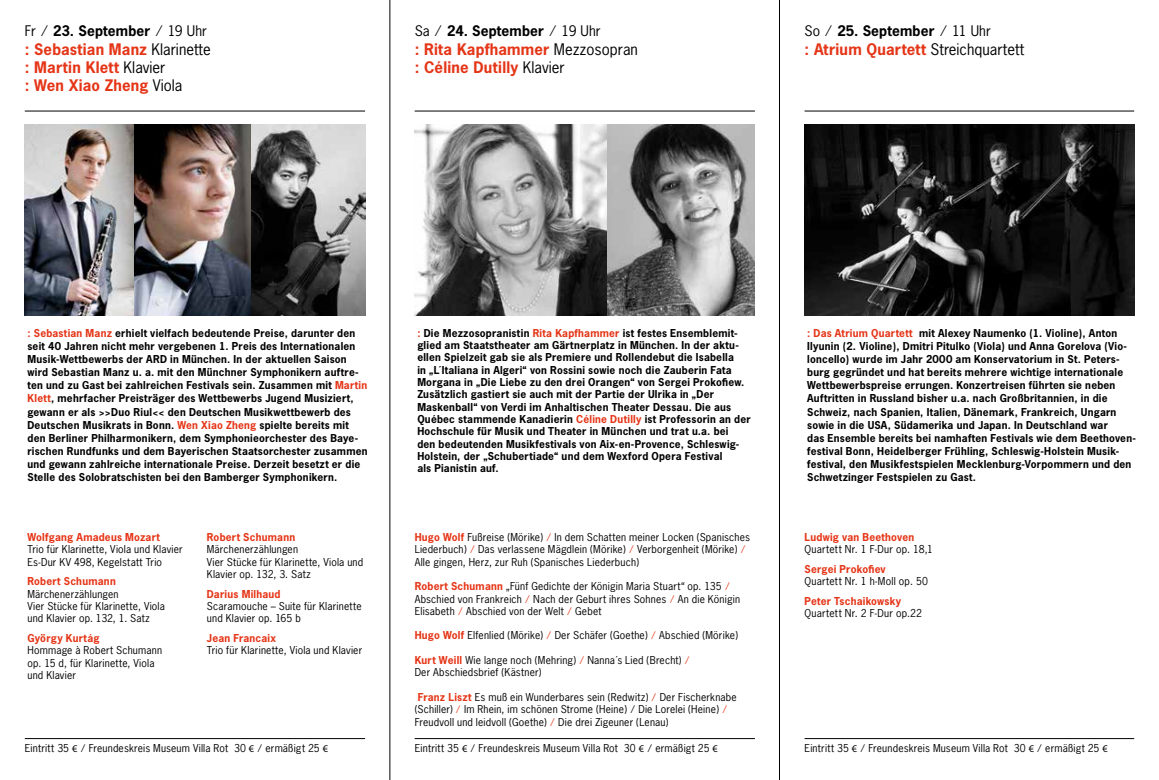
<style>
.page{position:relative;width:1159px;height:780px;background:#fff}
.page>*{position:absolute;margin:0;border:0;box-sizing:border-box;transform-origin:0 0}
.t1{font:700 15px/18px "News Gothic";letter-spacing:.015em;color:#e53517}
.t2{font:700 13.75px "News Gothic";letter-spacing:.01em;color:#000}
.t3{font:700 10.25px/13.1px "News Gothic";letter-spacing:.02em;color:#000}
.t4{font:10.25px/12.2px "News Gothic";letter-spacing:.02em;color:#000}
.t5{font:700 10.25px "News Gothic";letter-spacing:.02em;color:#e53517}
.s1{font-weight:400}
.s2{font-weight:400;color:#000}
.s3{color:#e53517}
.s4{font-family:"Myriad Pro"}
.s5{font-style:inherit}
.s6{font-weight:700;color:#e53517}
</style>
<div class="page">
<img style="left:804px;top:124px;width:330px;height:191px">
<img style="left:25px;top:124px;width:110px;height:191px">
<img style="left:135px;top:124px;width:230px;height:191px">
<hr style="left:25px;top:111px;width:340px;height:1px;background:#000">
<hr style="left:804px;top:111px;width:330px;height:1px;background:#000">
<hr style="left:25px;top:738px;width:340px;height:1px;background:#000">
<hr style="left:804px;top:738px;width:330px;height:1px;background:#000">
<img style="left:415px;top:124px;width:340px;height:191px">
<hr style="left:415px;top:111px;width:340px;height:1px;background:#000">
<hr style="left:415px;top:738px;width:340px;height:1px;background:#000">
<hr style="left:390px;top:0;width:1px;height:780px;background:#000">
<hr style="left:779px;top:0;width:1px;height:780px;background:#000">
<h2 class="t2" style="left:25px;top:22px;width:184px"><span class="s1">Fr ⁄</span> 23. September <span class="s1">⁄ 19 Uhr</span></h2>
<h1 class="t1" style="left:25px;top:40px;width:187px">: Sebastian Manz <span class="s2">Klarinette </span>: Martin Klett <span class="s2">Klavier<br></span>: Wen Xiao Zheng <span class="s2">Viola</span></h1>
<h2 class="t2" style="left:415px;top:22px;width:188px"><span class="s1">Sa ⁄</span> 24. September <span class="s1">⁄ 19 Uhr</span></h2>
<h1 class="t1" style="left:415px;top:40px;width:225px">: Rita Kapfhammer <span class="s2">Mezzosopran </span>: Céline Dutilly <span class="s2">Klavier</span></h1>
<h2 class="t2" style="left:804px;top:22px;width:188px"><span class="s1">So ⁄</span> 25. September <span class="s1">⁄ 11 Uhr</span></h2>
<h1 class="t1" style="left:804px;top:40px;width:221px">: Atrium Quartett <span class="s2">Streichquartett</span></h1>
<p class="t3" style="left:27px;top:326px;width:342px"><span class="s3">: Sebastian Manz</span> erhielt vielfach bedeutende Preise, darunter den seit 40 Jahren nicht mehr vergebenen 1. Preis des Internationalen Musik-Wettbewerbs der ARD in München. In der aktuellen Saison wird Sebastian Manz u. a. mit den Münchner Symphonikern auftre&shy;ten und zu Gast bei zahlreichen Festivals sein. Zusammen mit <span class="s3">Martin Klett</span>, mehrfacher Preisträger des Wettbewerbs Jugend Musiziert, gewann er als &gt;&gt;Duo Riul&lt;&lt; den Deutschen Musikwettbewerb des Deutschen Musikrats in Bonn. <span class="s3">Wen Xiao Zheng</span> spielte bereits mit den Berliner Philharmonikern, dem Symphonieorchester des Baye&shy;rischen Rundfunks und dem Bayerischen Staatsorchester zusammen und gewann zahlreiche internationale Preise. Derzeit besetzt er die Stelle des Solobratschisten bei den Bamberger Symphonikern.</p>
<p class="t5" style="left:27px;top:530px;width:134px">Wolfgang Amadeus Mozart</p>
<p class="t4" style="left:27px;top:543px;width:157px">Trio für Klarinette, Viola und Klavier<br>Es-Dur KV 498, Kegelstatt Trio</p>
<p class="t5" style="left:27px;top:574px;width:90px">Robert Schumann</p>
<p class="t4" style="left:27px;top:587px;width:139px">Märchenerzählungen<br>Vier Stücke für Klarinette, Viola und Klavier op. 132, 1. Satz</p>
<p class="t5" style="left:27px;top:631px;width:74px">György Kurtág</p>
<p class="t4" style="left:27px;top:644px;width:136px">Hommage à Robert Schumann op. 15 d, für Klarinette, Viola und Klavier</p>
<p class="t5" style="left:207px;top:530px;width:90px">Robert Schumann</p>
<p class="t4" style="left:207px;top:543px;width:158px">Märchenerzählungen<br>Vier Stücke für Klarinette, Viola und<br>Klavier op. 132, 3. Satz</p>
<p class="t5" style="left:207px;top:587px;width:75px">Darius Milhaud</p>
<p class="t4" style="left:207px;top:600px;width:156px">Scaramouche – Suite für Klarinette und Klavier op. 165 b</p>
<p class="t5" style="left:207px;top:631px;width:71px">Jean Francaix</p>
<p class="t4" style="left:207px;top:644px;width:157px">Trio für Klarinette, Viola und Klavier</p>
<p class="t4" style="left:25px;top:741px;width:305px">Eintritt 35 <span class="s4">€</span> <span class="s5">/</span> Freundeskreis Museum Villa Rot 30 <span class="s4">€</span> <span class="s5">/</span> ermäßigt 25 <span class="s4">€</span></p>
<p class="t3" style="left:417px;top:326px;width:335px;line-height:12.2px"><span class="s3">:</span> Die Mezzosopranistin <span class="s3">Rita Kapfhammer</span> ist festes Ensemblemit&shy;glied am Staatstheater am Gärtnerplatz in München. In der aktu&shy;ellen Spielzeit gab sie als Premiere und Rollendebut die Isabella<br>in „L´Italiana in Algeri“ von Rossini sowie noch die Zauberin Fata Morgana in „Die Liebe zu den drei Orangen“ von Sergei Prokofiew.<br>Zusätzlich gastiert sie auch mit der Partie der Ulrika in „Der Maskenball“ von Verdi im Anhaltischen Theater Dessau. Die aus Québec stammende Kanadierin <span class="s3">Céline Dutilly</span> ist Professorin an der Hochschule für Musik und Theater in München und trat u.a. bei<br>den bedeutenden Musikfestivals von Aix-en-Provence, Schleswig-Holstein, der „Schubertiade“ und dem Wexford Opera Festival<br>als Pianistin auf.</p>
<p class="t4" style="left:415px;top:531px;width:337px"><span class="s6">Hugo Wolf</span> Fußreise (Mörike) <span class="s3">/</span> In dem Schatten meiner Locken (Spanisches<br>Liederbuch) <span class="s3">/</span> Das verlassene Mägdlein (Mörike) <span class="s3">/</span> Verborgenheit (Mörike) <span class="s3">/<br></span>Alle gingen, Herz, zur Ruh (Spanisches Liederbuch)</p>
<p class="t4" style="left:415px;top:580px;width:327px"><span class="s6">Robert Schumann</span> „Fünf Gedichte der Königin Maria Stuart“ op. 135 <span class="s3">/<br></span>Abschied von Frankreich <span class="s3">/</span> Nach der Geburt ihres Sohnes <span class="s3">/</span> An die Königin<br>Elisabeth <span class="s3">/</span> Abschied von der Welt <span class="s3">/</span> Gebet</p>
<p class="t4" style="left:415px;top:629px;width:325px"><span class="s6">Hugo Wolf</span> Elfenlied (Mörike) <span class="s3">/</span> Der Schäfer (Goethe) <span class="s3">/</span> Abschied (Mörike)</p>
<p class="t4" style="left:415px;top:654px;width:277px"><span class="s6">Kurt Weill</span> Wie lange noch (Mehring) <span class="s3">/</span> Nanna´s Lied (Brecht) <span class="s3">/<br></span>Der Abschiedsbrief (Kästner)</p>
<p class="t4" style="left:415px;top:690px;width:323px;text-indent:3px"><span class="s6">Franz Liszt</span> Es muß ein Wunderbares sein (Redwitz) <span class="s3">/</span> Der Fischerknabe (Schiller) <span class="s3">/</span> Im Rhein, im schönen Strome (Heine) <span class="s5">/</span> Die Lorelei (Heine) <span class="s3">/<br></span>Freudvoll und leidvoll (Goethe) <span class="s3">/</span> Die drei Zigeuner (Lenau)</p>
<p class="t3" style="left:807px;top:326px;width:330px"><span class="s3">: Das Atrium Quartett</span> mit Alexey Naumenko (1. Violine), Anton Ilyunin (2. Violine), Dmitri Pitulko (Viola) und Anna Gorelova (Vio&shy;loncello) wurde im Jahr 2000 am Konservatorium in St. Peters&shy;burg gegründet und hat bereits mehrere wichtige internationale Wettbewerbspreise errungen. Konzertreisen führten sie neben Auftritten in Russland bisher u.a. nach Großbritannien, in die Schweiz, nach Spanien, Italien, Dänemark, Frankreich, Ungarn sowie in die USA, Südamerika und Japan. In Deutschland war<br>das Ensemble bereits bei namhaften Festivals wie dem Beethoven&shy;festival Bonn, Heidelberger Frühling, Schleswig-Holstein Musik&shy;festival, den Musikfestspielen Mecklenburg-Vorpommern und den Schwetzinger Festspielen zu Gast.</p>
<p class="t5" style="left:804px;top:530px;width:111px">Ludwig van Beethoven</p>
<p class="t4" style="left:804px;top:542px;width:130px">Quartett Nr. 1 F-Dur op. 18,1</p>
<p class="t5" style="left:804px;top:562px;width:83px">Sergei Prokofiev</p>
<p class="t4" style="left:804px;top:574px;width:125px">Quartett Nr. 1 h-Moll op. 50</p>
<p class="t5" style="left:804px;top:594px;width:98px">Peter Tschaikowsky</p>
<p class="t4" style="left:804px;top:606px;width:119px">Quartett Nr. 2 F-Dur op.22</p>
<p class="t4" style="left:415px;top:741px;width:305px">Eintritt 35 <span class="s4">€</span> <span class="s5">/</span> Freundeskreis Museum Villa Rot 30 <span class="s4">€</span> <span class="s5">/</span> ermäßigt 25 <span class="s4">€</span></p>
<p class="t4" style="left:804px;top:741px;width:305px">Eintritt 35 <span class="s4">€</span> <span class="s5">/</span> Freundeskreis Museum Villa Rot 30 <span class="s4">€</span> <span class="s5">/</span> ermäßigt 25 <span class="s4">€</span></p>
</div>
